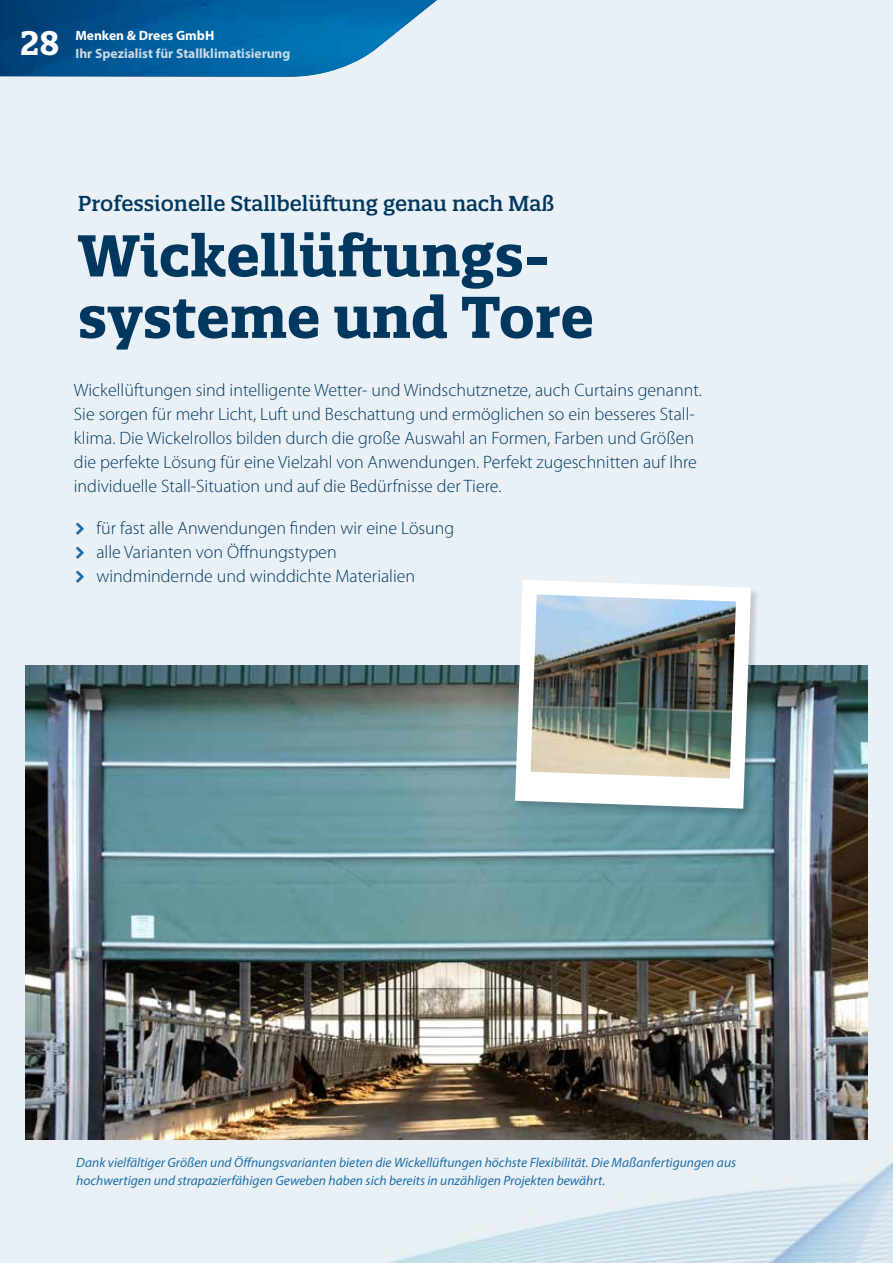
<style>
.page{position:relative;width:893px;height:1263px;background:#eaf1f6}
.page>*{position:absolute;margin:0;border:0;box-sizing:border-box;transform-origin:0 0}
.t1{font:700 57px/61.5px "Quatro Slab";color:#003860}
.t2{font:700 33px "Quatro Slab";color:#fff;scale:.96 1}
.t3{font:500 21px "Quatro Slab";color:#003860}
.t4{font:300 18px/24px "Myriad Pro";color:#003860}
.t5{font:italic 13.5px/18px "Myriad Pro";color:#1c6ea9}
.t6{font:700 13.5px "Myriad Pro";color:#c9dbe8}
.t7{font:700 13.5px "Myriad Pro";color:#fff}
</style>
<div class="page">
<img style="left:25px;top:938px;width:868px;height:325px">
<img style="left:0;top:0;width:437px;height:77px">
<img style="left:26px;top:665px;width:841px;height:475px">
<div style="left:515px;top:580px;width:246px;height:238px;background:#000;opacity:.17"></div>
<svg style="left:515px;top:580px;width:236px;height:229px;background:#e7ecee"></svg>
<img style="left:531px;top:594px;width:205px;height:185px">
<h2 class="t2" style="left:20px;top:22px;width:42px">28</h2>
<p class="t7" style="left:75px;top:27px;width:140px">Menken &amp; Drees GmbH</p>
<p class="t6" style="left:75px;top:44px;width:216px">Ihr Spezialist für Stallklimatisierung</p>
<p class="t3" style="left:78px;top:190px;width:478px">Professionelle Stallbelüftung genau nach Maß</p>
<h1 class="t1" style="left:78px;top:225px;width:518px">Wickellüftungs&shy;systeme und Tore</h1>
<p class="t4" style="left:74px;top:379px;width:630px">Wickellüftungen sind intelligente Wetter- und Windschutznetze, auch Curtains genannt.<br>Sie sorgen für mehr Licht, Luft und Beschattung und ermöglichen so ein besseres Stall&shy;klima. Die Wickelrollos bilden durch die große Auswahl an Formen, Farben und Größen die perfekte Lösung für eine Vielzahl von Anwendungen. Perfekt zugeschnitten auf Ihre individuelle Stall-Situation und auf die Bedürfnisse der Tiere.</p>
<p class="t4" style="left:96px;top:517px;width:359px">für fast alle Anwendungen finden wir eine Lösung alle Varianten von Öffnungstypen windmindernde und winddichte Materialien</p>
<p class="t5" style="left:76px;top:1153px;width:661px">Dank vielfältiger Größen und Öffnungsvarianten bieten die Wickellüftungen höchste Flexibilität. Die Maßanfertigungen aus hochwertigen und strapazierfähigen Geweben haben sich bereits in unzähligen Projekten bewährt.</p>
</div>
